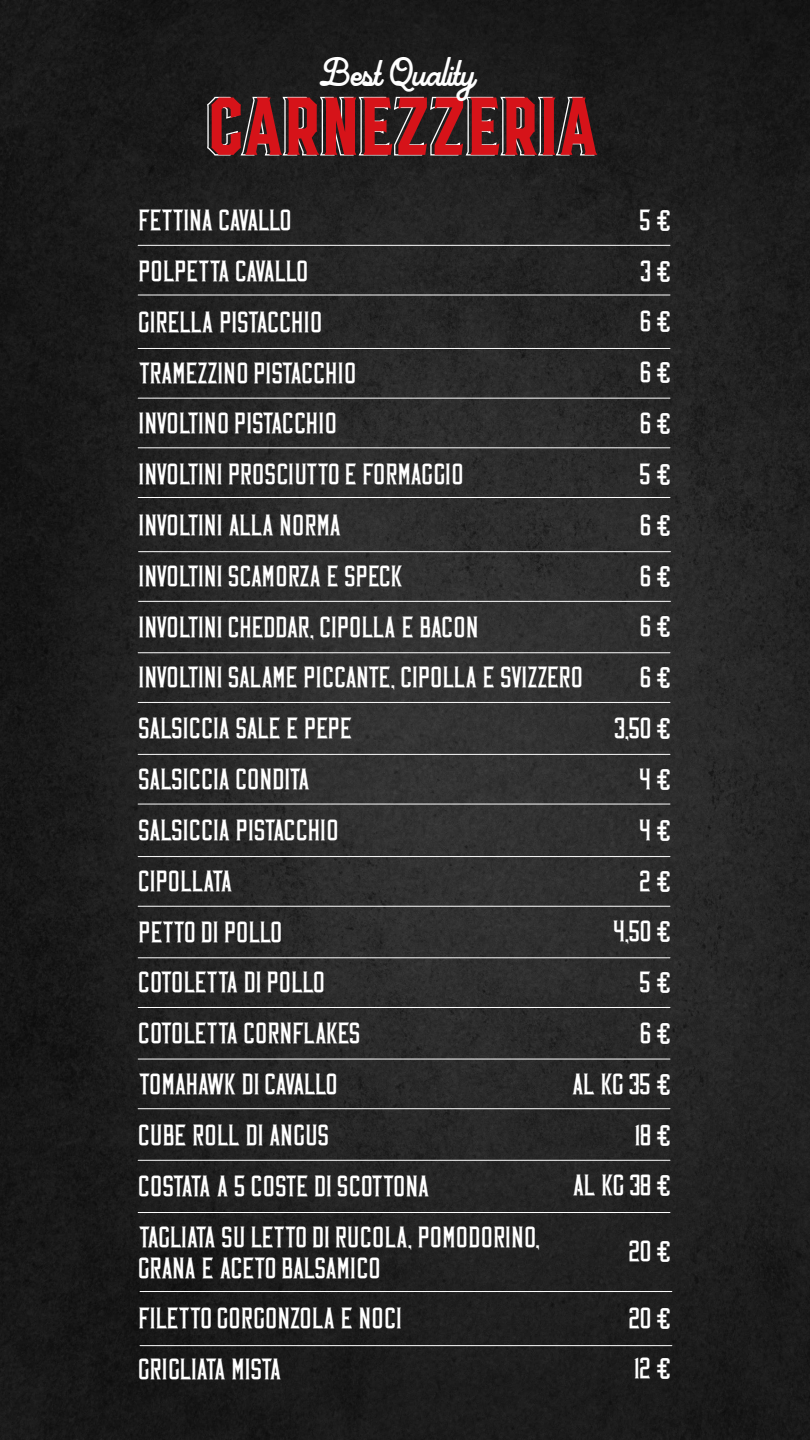
<style>
.page{position:relative;width:810px;height:1440px;background:#fff}
.page>*{position:absolute;margin:0;border:0;box-sizing:border-box;transform-origin:0 0}
.t1{font:81.97px "Evanston Alehouse Medium 1826";color:#d61319}
.t2{font:29.78px/50.8px "Vintage Whiskey";letter-spacing:-.01em;color:#fff}
.t3{font:27.75px "Laqula DEMO";color:#fff}
</style>
<div class="page">
<img style="left:0;top:0;width:810px;height:1440px">
<svg style="left:206px;top:96px;width:390px;height:61px;background:#3f3f3f"></svg>
<hr style="left:138px;top:245px;width:532px;height:1px;background:#fff">
<hr style="left:138px;top:295px;width:532px;height:1px;background:#fff">
<hr style="left:138px;top:348px;width:532px;height:1px;background:#fff">
<hr style="left:138px;top:398px;width:532px;height:1px;background:#fff">
<hr style="left:138px;top:447px;width:532px;height:1px;background:#fff">
<hr style="left:138px;top:497px;width:532px;height:1px;background:#fff">
<hr style="left:139px;top:551px;width:531px;height:1px;background:#fff">
<hr style="left:139px;top:601px;width:531px;height:1px;background:#fff">
<hr style="left:138px;top:652px;width:532px;height:1px;background:#fff">
<hr style="left:138px;top:702px;width:532px;height:1px;background:#fff">
<hr style="left:138px;top:754px;width:532px;height:1px;background:#fff">
<hr style="left:138px;top:804px;width:532px;height:1px;background:#fff">
<hr style="left:138px;top:856px;width:532px;height:1px;background:#fff">
<hr style="left:138px;top:906px;width:532px;height:1px;background:#fff">
<hr style="left:138px;top:957px;width:532px;height:1px;background:#fff">
<hr style="left:138px;top:1007px;width:532px;height:1px;background:#fff">
<hr style="left:138px;top:1059px;width:532px;height:1px;background:#fff">
<hr style="left:138px;top:1108px;width:532px;height:1px;background:#fff">
<hr style="left:138px;top:1160px;width:532px;height:1px;background:#fff">
<hr style="left:138px;top:1212px;width:532px;height:1px;background:#fff">
<hr style="left:140px;top:1291px;width:532px;height:1px;background:#fff">
<hr style="left:140px;top:1345px;width:532px;height:1px;background:#fff">
<p class="t3" style="left:320px;top:60px;width:157px">Best Quality</p>
<h1 class="t1" style="left:208px;top:75px;width:392px">CARNEZZERIA</h1>
<p class="t2" style="left:572px;top:195px;width:100px;text-align:right">5 €<br>3 €<br>6 €<br>6 €<br>6 €<br>5 €<br>6 €<br>6 €<br>6 €<br>6 €<br>3,50 €<br>4 €<br>4 €<br>2 €<br>4,50 €<br>5 €<br>6 €<br>AL KG 35 €<br>18 €<br>AL KG 38 €</p>
<p class="t2" style="left:139px;top:195px;width:445px">FETTINA CAVALLO<br>POLPETTA CAVALLO<br>GIRELLA PISTACCHIO<br>TRAMEZZINO PISTACCHIO<br>INVOLTINO PISTACCHIO<br>INVOLTINI PROSCIUTTO E FORMAGGIO<br>INVOLTINI ALLA NORMA<br>INVOLTINI SCAMORZA E SPECK<br>INVOLTINI CHEDDAR, CIPOLLA E BACON<br>INVOLTINI SALAME PICCANTE, CIPOLLA E SVIZZERO<br>SALSICCIA SALE E PEPE<br>SALSICCIA CONDITA<br>SALSICCIA PISTACCHIO<br>CIPOLLATA<br>PETTO DI POLLO<br>COTOLETTA DI POLLO<br>COTOLETTA CORNFLAKES<br>TOMAHAWK DI CAVALLO<br>CUBE ROLL DI ANGUS<br>COSTATA A 5 COSTE DI SCOTTONA<br>TAGLIATA SU LETTO DI RUCOLA, POMODORINO,</p>
<p class="t2" style="left:139px;top:1243px;width:265px">GRANA E ACETO BALSAMICO<br>FILETTO GORGONZOLA E NOCI<br>GRIGLIATA MISTA</p>
<p class="t2" style="left:629px;top:1226px;width:43px">20 €</p>
<p class="t2" style="left:629px;top:1294px;width:43px;line-height:49.6px">20 €<br>12 €</p>
</div>
